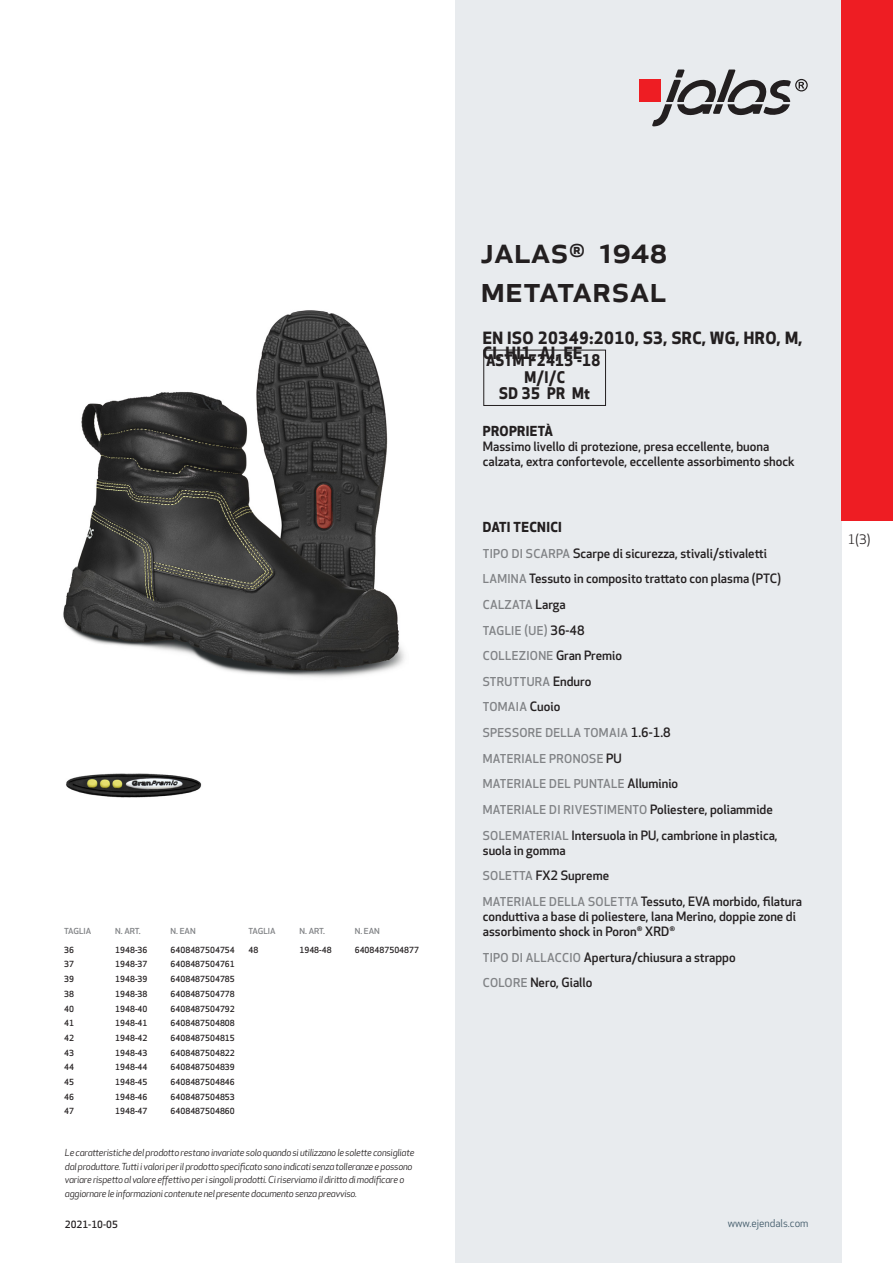
<style>
.page{position:relative;width:893px;height:1263px;background:#fff}
.page>*{position:absolute;margin:0;border:0;box-sizing:border-box;transform-origin:0 0}
.prodname{font:500 36px/39px "Apex New";color:#231f20}
.Funktion_body{font:700 16.5px/15px "Apex New";letter-spacing:.025em;color:#231f20}
.Funktion_body-2{font:700 15.6px "Apex New";letter-spacing:.025em;color:#231f20;scale:.95 1}
.Funktion_body-3{font:700 13.5px "Apex New";letter-spacing:.025em;color:#231f20}
.t1{font:12.75px "Apex New";color:#231f20}
.Funktion_body-4{font:500 12.6px/15px "Apex New";color:#231f20}
.Funktion_body-5{font:500 12px "Apex New";letter-spacing:.025em;color:#808285}
.t2{font:10.5px "Apex New";color:#405968}
.t3{font:500 9.75px "Apex New";color:#231f20}
.t4{font:italic 9.45px/13.5px "Apex New";letter-spacing:-.025em;color:#231f20}
.ArticleTable_body{font:500 8.25px "Apex New";color:#231f20}
.ArticeTable_header{font:500 8.1px "Apex New";color:#808285;scale:1.06 1}
.s1{font-size:12px;color:#808285}
.s2{font-size:12.6px;color:#231f20}
</style>
<div class="page">
<div style="left:455px;top:0;width:387px;height:1263px;background:#e8ebee"></div>
<div style="left:639px;top:80px;width:22px;height:22px;background:#ee1d23"></div>
<svg style="left:652px;top:70px;width:156px;height:56px"></svg>
<div style="left:483px;top:350px;width:123px;height:56px;border:1px solid #231f20"></div>
<div style="left:842px;top:0;width:51px;height:520px;background:#ee1d23"></div>
<img style="left:63px;top:310px;width:342px;height:368px">
<img style="left:66px;top:773px;width:136px;height:25px">
<p class="ArticeTable_header" style="left:64px;top:925px;width:27px">TAGLIA</p>
<p class="ArticeTable_header" style="left:115px;top:925px;width:26px">N. ART.</p>
<p class="ArticeTable_header" style="left:171px;top:925px;width:25px">N. EAN</p>
<p class="ArticleTable_body" style="left:64px;top:944px;width:11px">36</p>
<p class="ArticleTable_body" style="left:115px;top:944px;width:34px">1948-36</p>
<p class="ArticleTable_body" style="left:171px;top:944px;width:66px">6408487504754</p>
<p class="ArticleTable_body" style="left:64px;top:959px;width:11px">37</p>
<p class="ArticleTable_body" style="left:115px;top:959px;width:34px">1948-37</p>
<p class="ArticleTable_body" style="left:171px;top:959px;width:66px">6408487504761</p>
<p class="ArticleTable_body" style="left:64px;top:973px;width:11px">39</p>
<p class="ArticleTable_body" style="left:115px;top:973px;width:34px">1948-39</p>
<p class="ArticleTable_body" style="left:171px;top:973px;width:66px">6408487504785</p>
<p class="ArticleTable_body" style="left:64px;top:988px;width:11px">38</p>
<p class="ArticleTable_body" style="left:115px;top:988px;width:34px">1948-38</p>
<p class="ArticleTable_body" style="left:171px;top:988px;width:66px">6408487504778</p>
<p class="ArticleTable_body" style="left:64px;top:1003px;width:11px">40</p>
<p class="ArticleTable_body" style="left:115px;top:1003px;width:34px">1948-40</p>
<p class="ArticleTable_body" style="left:171px;top:1003px;width:66px">6408487504792</p>
<p class="ArticleTable_body" style="left:64px;top:1018px;width:11px">41</p>
<p class="ArticleTable_body" style="left:115px;top:1018px;width:34px">1948-41</p>
<p class="ArticleTable_body" style="left:171px;top:1018px;width:66px">6408487504808</p>
<p class="ArticleTable_body" style="left:64px;top:1032px;width:11px">42</p>
<p class="ArticleTable_body" style="left:115px;top:1032px;width:34px">1948-42</p>
<p class="ArticleTable_body" style="left:171px;top:1032px;width:66px">6408487504815</p>
<p class="ArticleTable_body" style="left:64px;top:1047px;width:11px">43</p>
<p class="ArticleTable_body" style="left:115px;top:1047px;width:34px">1948-43</p>
<p class="ArticleTable_body" style="left:171px;top:1047px;width:66px">6408487504822</p>
<p class="ArticleTable_body" style="left:64px;top:1062px;width:11px">44</p>
<p class="ArticleTable_body" style="left:115px;top:1062px;width:34px">1948-44</p>
<p class="ArticleTable_body" style="left:171px;top:1062px;width:66px">6408487504839</p>
<p class="ArticleTable_body" style="left:64px;top:1076px;width:11px">45</p>
<p class="ArticleTable_body" style="left:115px;top:1076px;width:34px">1948-45</p>
<p class="ArticleTable_body" style="left:171px;top:1076px;width:66px">6408487504846</p>
<p class="ArticleTable_body" style="left:64px;top:1091px;width:11px">46</p>
<p class="ArticleTable_body" style="left:115px;top:1091px;width:34px">1948-46</p>
<p class="ArticleTable_body" style="left:171px;top:1091px;width:66px">6408487504853</p>
<p class="ArticleTable_body" style="left:64px;top:1106px;width:11px">47</p>
<p class="ArticleTable_body" style="left:115px;top:1106px;width:34px">1948-47</p>
<p class="ArticleTable_body" style="left:171px;top:1106px;width:66px">6408487504860</p>
<p class="ArticeTable_header" style="left:248px;top:925px;width:27px">TAGLIA</p>
<p class="ArticeTable_header" style="left:299px;top:925px;width:26px">N. ART.</p>
<p class="ArticeTable_header" style="left:355px;top:925px;width:25px">N. EAN</p>
<p class="ArticleTable_body" style="left:248px;top:944px;width:11px">48</p>
<p class="ArticleTable_body" style="left:299px;top:944px;width:34px">1948-48</p>
<p class="ArticleTable_body" style="left:355px;top:944px;width:66px">6408487504877</p>
<p class="t4" style="left:65px;top:1146px;width:351px">Le caratteristiche del prodotto restano invariate solo quando si utilizzano le solette consigliate dal produttore. Tutti i valori per il prodotto specificato sono indicati senza tolleranze e possono variare rispetto al valore effettivo per i singoli prodotti. Ci riserviamo il diritto di modificare o aggiornare le informazioni contenute nel presente documento senza preavviso.</p>
<p class="t3" style="left:65px;top:1218px;width:54px">2021-10-05</p>
<p class="prodname" style="left:480px;top:230px;width:188px">JALAS<sup>®</sup> 1948<br>METATARSAL</p>
<p class="Funktion_body" style="left:483px;top:330px;width:321px">EN ISO 20349:2010, S3, SRC, WG, HRO, M,<br>CI, HI1, AI, FE</p>
<p class="Funktion_body-2" style="left:486px;top:349px;width:122px">ASTM F2413 -18</p>
<p class="Funktion_body-2" style="left:524px;top:366px;width:44px">M/I/C</p>
<p class="Funktion_body-2" style="left:499px;top:382px;width:97px">SD 35 PR Mt</p>
<p class="Funktion_body-3" style="left:483px;top:421px;width:72px">PROPRIETÀ</p>
<p class="Funktion_body-4" style="left:483px;top:438px;width:313px">Massimo livello di protezione, presa eccellente, buona calzata, extra confortevole, eccellente assorbimento shock</p>
<p class="Funktion_body-3" style="left:483px;top:517px;width:81px">DATI TECNICI</p>
<p class="Funktion_body-4" style="left:483px;top:545px;width:286px"><span class="s1">TIPO DI SCARPA</span> Scarpe di sicurezza, stivali/stivaletti</p>
<p class="Funktion_body-4" style="left:483px;top:571px;width:300px"><span class="s1">LAMINA</span> Tessuto in composito trattato con plasma (PTC)</p>
<p class="Funktion_body-5" style="left:483px;top:596px;width:84px">CALZATA <span class="s2">Larga</span></p>
<p class="Funktion_body-5" style="left:483px;top:622px;width:103px">TAGLIE (UE) <span class="s2">36-48</span></p>
<p class="Funktion_body-5" style="left:483px;top:648px;width:141px">COLLEZIONE <span class="s2">Gran Premio</span></p>
<p class="Funktion_body-5" style="left:483px;top:673px;width:110px">STRUTTURA <span class="s2">Enduro</span></p>
<p class="Funktion_body-5" style="left:483px;top:699px;width:79px">TOMAIA <span class="s2">Cuoio</span></p>
<p class="Funktion_body-5" style="left:483px;top:725px;width:189px">SPESSORE DELLA TOMAIA <span class="s2">1.6-1.8</span></p>
<p class="Funktion_body-5" style="left:483px;top:750px;width:141px">MATERIALE PRONOSE <span class="s2">PU</span></p>
<p class="Funktion_body-5" style="left:483px;top:776px;width:197px">MATERIALE DEL PUNTALE <span class="s2">Alluminio</span></p>
<p class="Funktion_body-5" style="left:483px;top:801px;width:291px">MATERIALE DI RIVESTIMENTO <span class="s2">Poliestere, poliammide</span></p>
<p class="Funktion_body-4" style="left:483px;top:827px;width:296px"><span class="s1">SOLEMATERIAL</span> Intersuola in PU, cambrione in plastica, suola in gomma</p>
<p class="Funktion_body-4" style="left:483px;top:868px;width:128px"><span class="s1">SOLETTA</span> FX2 Supreme</p>
<p class="Funktion_body-4" style="left:483px;top:893px;width:321px"><span class="s1">MATERIALE DELLA SOLETTA</span> Tessuto, EVA morbido, filatura conduttiva a base di poliestere, lana Merino, doppie zone di assorbimento shock in Poron<sup>®</sup> XRD<sup>®</sup></p>
<p class="Funktion_body-4" style="left:483px;top:949px;width:254px"><span class="s1">TIPO DI ALLACCIO</span> Apertura/chiusura a strappo</p>
<p class="Funktion_body-4" style="left:483px;top:975px;width:111px"><span class="s1">COLORE</span> Nero, Giallo</p>
<p class="t1" style="left:848px;top:531px;width:24px">1(3)</p>
<p class="t2" style="left:728px;top:1217px;width:82px">www.ejendals.com</p>
</div>
